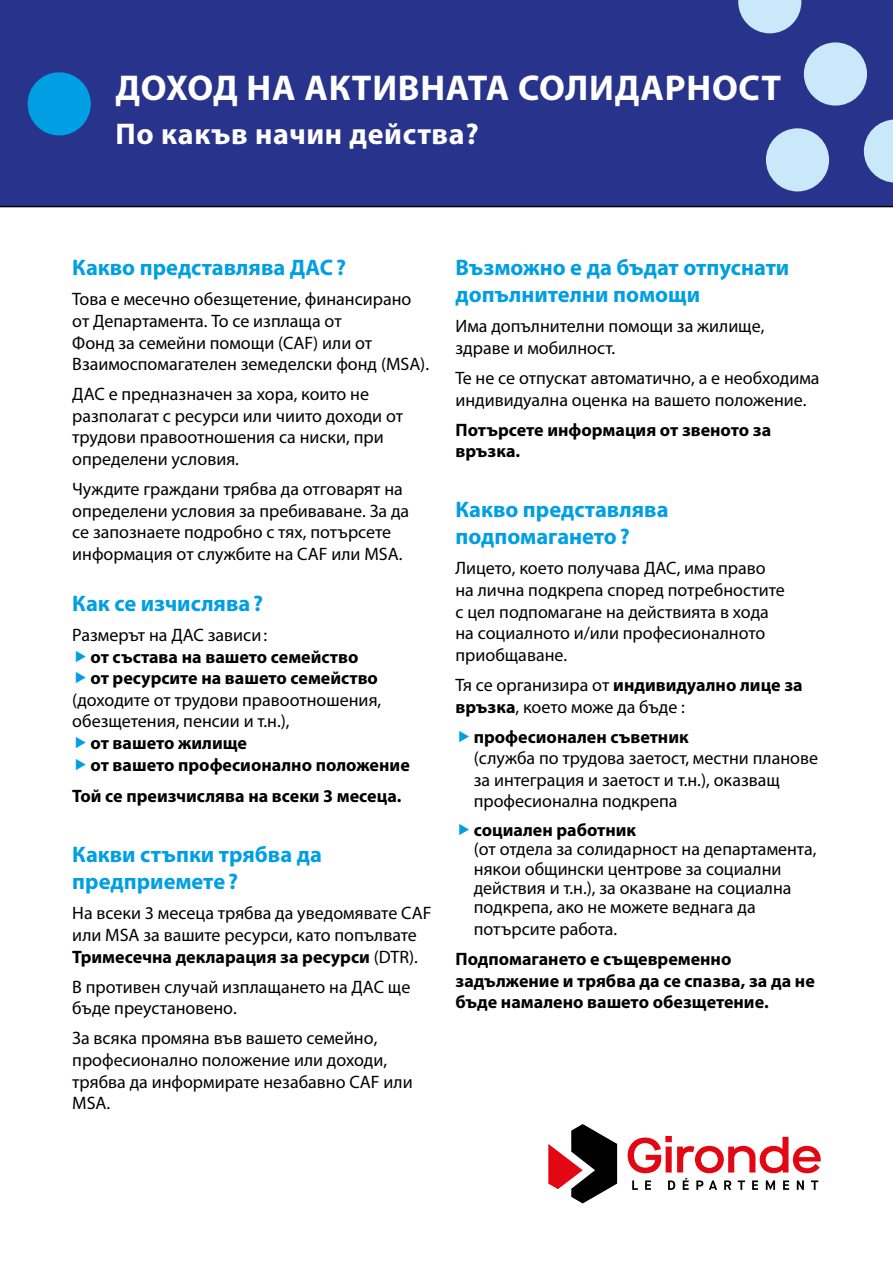
<style>
.page{position:relative;width:893px;height:1263px;background:#fff}
.page>*{position:absolute;margin:0;border:0;box-sizing:border-box;transform-origin:0 0}
.t1{font:700 36px "Myriad Pro";letter-spacing:.02em;color:#fff}
.t2{font:700 30px "Myriad Pro";letter-spacing:.02em;color:#fff}
.t3{font:700 22.5px/27px "Myriad Pro";color:#009fe3}
.t4{font:18px/21.6px "Myriad Pro";color:#000}
.t5{font:700 18px/21.6px "Myriad Pro";color:#000}
.s1{font-weight:700}
</style>
<div class="page">
<div style="left:0;top:0;width:893px;height:207px;background:#28348b"></div>
<svg style="left:628px;top:1136px;width:193px;height:54px"></svg>
<svg style="left:548px;top:1124px;width:69px;height:79px"></svg>
<div style="left:28px;top:72px;width:63px;height:63px;background:#009fe3;border-radius:50%"></div>
<svg style="left:738px;top:0;width:63px;height:33px;background:#a9c5e5"></svg>
<div style="left:804px;top:42px;width:63px;height:64px;background:#c9e9fb;border-radius:50%"></div>
<div style="left:766px;top:128px;width:63px;height:63px;background:#c9e9fb;border-radius:50%"></div>
<svg style="left:864px;top:119px;width:29px;height:64px;background:#a2bddf"></svg>
<h1 class="t1" style="left:116px;top:65px;width:667px">ДОХОД НА АКТИВНАТА СОЛИДАРНОСТ</h1>
<h2 class="t2" style="left:116px;top:114px;width:364px">По какъв начин действа?</h2>
<p class="t3" style="left:72px;top:253px;width:275px">Какво представлява ДАС?</p>
<p class="t4" style="left:72px;top:288px;width:358px">Това е месечно обезщетение, финансирано от Департамента. То се изплаща от<br>Фонд за семейни помощи (CAF) или от Взаимоспомагателен земеделски фонд (MSA).</p>
<p class="t4" style="left:72px;top:383px;width:332px">ДАС е предназначен за хора, които не разполагат с ресурси или чиито доходи от трудови правоотношения са ниски, при определени условия.</p>
<p class="t4" style="left:72px;top:478px;width:338px">Чуждите граждани трябва да отговарят на определени условия за пребиваване. За да се запознаете подробно с тях, потърсете информация от службите на CAF или MSA.</p>
<p class="t3" style="left:72px;top:589px;width:193px">Как се изчислява?</p>
<p class="t4" style="left:72px;top:624px;width:196px">Размерът на ДАС зависи:</p>
<p class="t5" style="left:91px;top:645px;width:289px">от състава на вашето семейство от ресурсите на вашето семейство</p>
<p class="t4" style="left:72px;top:689px;width:311px">(доходите от трудови правоотношения, обезщетения, пенсии и т.н.),</p>
<p class="t5" style="left:91px;top:732px;width:321px">от вашето жилище<br>от вашето професионално положение</p>
<p class="t5" style="left:72px;top:785px;width:331px">Той се преизчислява на всеки 3 месеца.</p>
<p class="t3" style="left:72px;top:840px;width:251px">Какви стъпки трябва да предприемете?</p>
<p class="t4" style="left:72px;top:902px;width:361px">На всеки 3 месеца трябва да уведомявате CAF или MSA за вашите ресурси, като попълвате<br><span class="s1">Тримесечна декларация за ресурси</span> (DTR).</p>
<p class="t4" style="left:72px;top:975px;width:340px">В противен случай изплащането на ДАС ще бъде преустановено.</p>
<p class="t4" style="left:72px;top:1027px;width:342px">За всяка промяна във вашето семейно, професионално положение или доходи, трябва да информирате незабавно CAF или<br>MSA.</p>
<p class="t3" style="left:455px;top:253px;width:335px">Възможно е да бъдат отпуснати допълнителни помощи</p>
<p class="t4" style="left:455px;top:315px;width:310px">Има допълнителни помощи за жилище, здраве и мобилност.</p>
<p class="t4" style="left:455px;top:367px;width:366px">Те не се отпускат автоматично, а е необходима индивидуална оценка на вашето положение.</p>
<p class="t5" style="left:455px;top:418px;width:317px">Потърсете информация от звеното за връзка.</p>
<p class="t3" style="left:455px;top:495px;width:215px">Какво представлява подпомагането?</p>
<p class="t4" style="left:455px;top:557px;width:331px">Лицето, което получава ДАС, има право на лична подкрепа според потребностите с цел подпомагане на действията в хода на социалното и/или професионалното приобщаване.</p>
<p class="t4" style="left:455px;top:674px;width:349px">Тя се организира от <span class="s1">индивидуално лице за връзка</span>, което може да бъде :</p>
<p class="t5" style="left:474px;top:725px;width:216px">професионален съветник</p>
<p class="t4" style="left:474px;top:747px;width:346px">(служба по трудова заетост, местни планове за интеграция и заетост и т.н.), оказващ професионална подкрепа</p>
<p class="t5" style="left:474px;top:818px;width:164px">социален работник</p>
<p class="t4" style="left:474px;top:839px;width:344px;line-height:19.5px">(от отдела за солидарност на департамента, някои общински центрове за социални действия и т.н.), за оказване на социална подкрепа, ако не можете веднага да</p>
<p class="t4" style="left:474px;top:918px;width:145px">потърсите работа.</p>
<p class="t5" style="left:455px;top:948px;width:361px">Подпомагането е същевременно задължение и трябва да се спазва, за да не бъде намалено вашето обезщетение.</p>
</div>
